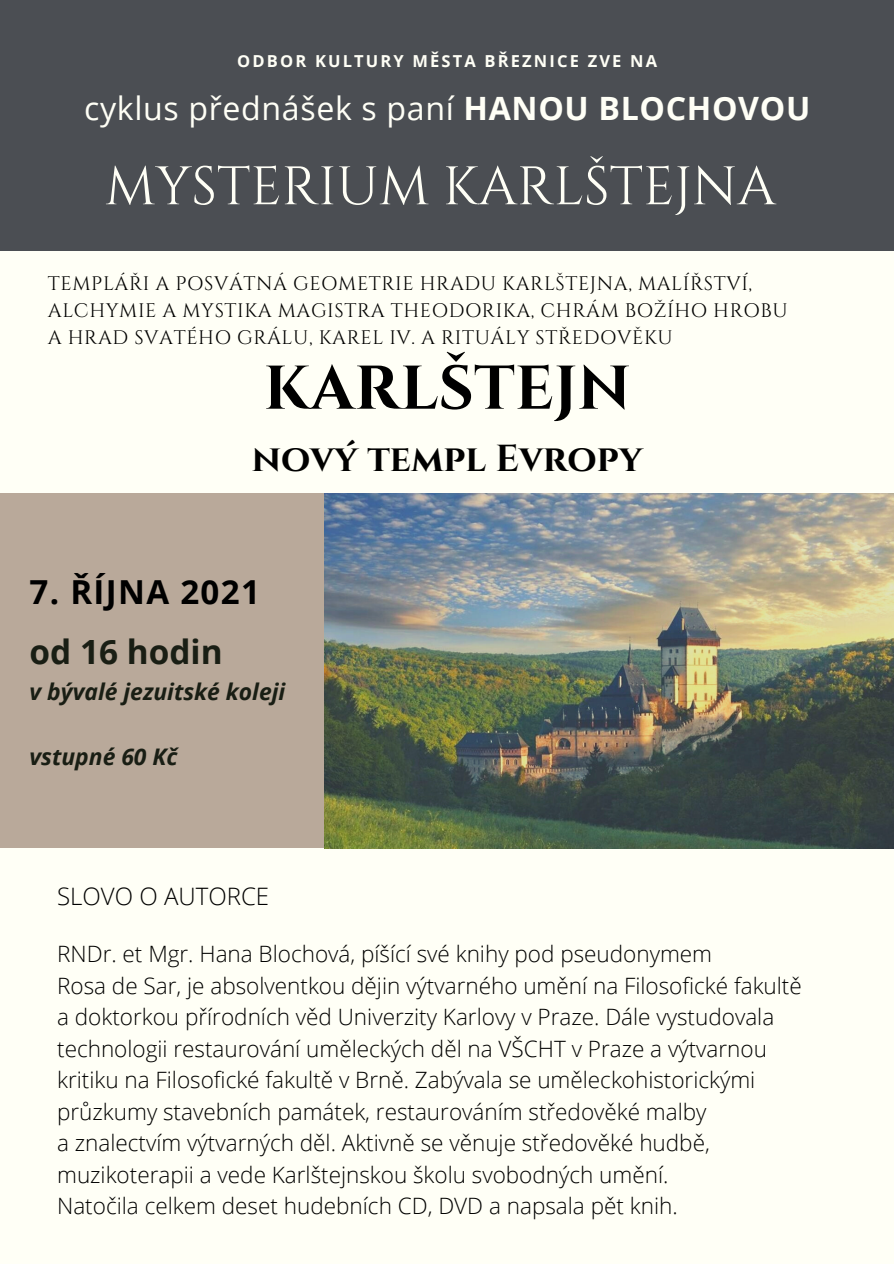
<style>
.page{position:relative;width:894px;height:1264px;background:#fff}
.page>*{position:absolute;margin:0;border:0;box-sizing:border-box;transform-origin:0 0}
.t1{font:700 61.5px "Cinzel";color:#000}
.t2{font:54px "Cinzel";color:#fffff6}
.t3{font:700 37.5px "Cinzel";color:#000}
.t4{font:700 33.3px "Open Sans";color:#191e14}
.t5{font:700 33px "Open Sans";letter-spacing:.04em;color:#000}
.t6{font:32.1px "Open Sans";letter-spacing:.02em;color:#fffff6}
.t7{font:300 24px "Open Sans";color:#000}
.t8{font:italic 700 22.8px "Open Sans";color:#191e14}
.t9{font:300 22.5px/31.5px "Open Sans";color:#000}
.t10{font:19.5px/27px "Cinzel";letter-spacing:.03em;color:#000}
.t11{font:700 16.5px "Open Sans";letter-spacing:.13em;color:#fffff6}
.s1{font-weight:700}
</style>
<div class="page">
<div style="left:0;top:0;width:893px;height:1263px;background:#fffff6"></div>
<div style="left:0;top:0;width:893px;height:250px;background:#4b4e53"></div>
<div style="left:0;top:493px;width:345px;height:355px;background:#b9a99a"></div>
<img style="left:324px;top:493px;width:569px;height:355px">
<p class="t11" style="left:237px;top:50px;width:421px">ODBOR KULTURY MĚSTA BŘEZNICE ZVE NA</p>
<p class="t6" style="left:84px;top:86px;width:727px">cyklus přednášek s paní <span class="s1">HANOU BLOCHOVOU</span></p>
<p class="t2" style="left:105px;top:152px;width:672px">MYSTERIUM KARLŠTEJNA</p>
<p class="t10" style="left:48px;top:271px;width:741px">TEMPLÁŘI A POSVÁTNÁ GEOMETRIE HRADU KARLŠTEJNA, MALÍŘSTVÍ,<br>ALCHYMIE A MYSTIKA MAGISTRA THEODORIKA, CHRÁM BOŽÍHO HROBU</p>
<p class="t10" style="left:48px;top:325px;width:626px">A HRAD SVATÉHO GRÁLU, KAREL IV. A RITUÁLY STŘEDOVĚKU</p>
<p class="t1" style="left:263px;top:349px;width:368px">KARLŠTEJN</p>
<p class="t3" style="left:252px;top:434px;width:392px">nový templ Evropy</p>
<p class="t5" style="left:30px;top:568px;width:232px">7. ŘÍJNA 2021</p>
<p class="t4" style="left:30px;top:628px;width:194px">od 16 hodin</p>
<p class="t8" style="left:30px;top:675px;width:257px">v bývalé jezuitské koleji</p>
<p class="t8" style="left:30px;top:740px;width:149px">vstupné 60 Kč</p>
<p class="t7" style="left:57px;top:879px;width:213px">SLOVO O AUTORCE</p>
<p class="t9" style="left:57px;top:937px;width:656px">RNDr. et Mgr. Hana Blochová, píšící své knihy pod pseudonymem</p>
<p class="t9" style="left:57px;top:969px;width:746px">Rosa de Sar, je absolventkou dějin výtvarného umění na Filosofické fakultě</p>
<p class="t9" style="left:57px;top:1000px;width:718px">a doktorkou přírodních věd Univerzity Karlovy v Praze. Dále vystudovala technologii restaurování uměleckých děl na VŠCHT v Praze a výtvarnou kritiku na Filosofické fakultě v Brně. Zabývala se uměleckohistorickými průzkumy stavebních památek, restaurováním středověké malby</p>
<p class="t9" style="left:57px;top:1126px;width:654px">a znalectvím výtvarných děl. Aktivně se věnuje středověké hudbě, muzikoterapii a vede Karlštejnskou školu svobodných umění.</p>
<p class="t9" style="left:57px;top:1189px;width:622px">Natočila celkem deset hudebních CD, DVD a napsala pět knih.</p>
</div>
